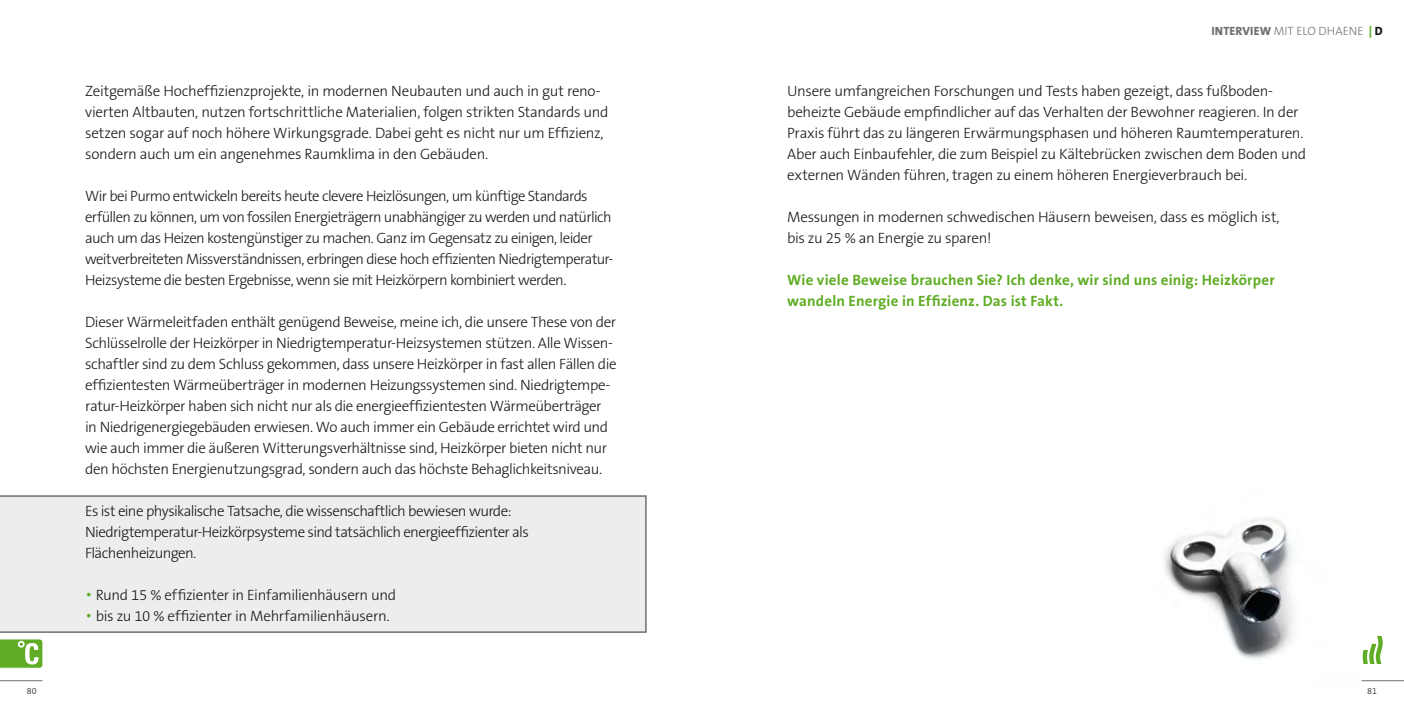
<style>
.page{position:relative;width:1404px;height:702px;background:#fff}
.page>*{position:absolute;margin:0;border:0;box-sizing:border-box;transform-origin:0 0}
.t1{font:300 15px/21px "The Sans B3";letter-spacing:-.03em;color:#1a171c}
.t2{font:700 15px/21px "The Sans B7";letter-spacing:.01em;color:#60ad25}
.t3{font:800 12px "The Sans B8";color:#707173}
.t4{font:300 12px "The Sans B3";color:#707173}
.t5{font:300 9px "The Sans CE B3";color:#1a171c}
.s1{font-size:18px;color:#60ad25}
.s2{font-family:"The Sans B3";font-weight:300}
.s3{font-family:"The Sans B8";font-weight:800;color:#60ad25}
.s4{font-family:"The Sans B8";font-weight:800;color:#1a171c}
</style>
<div class="page">
<img style="left:1164px;top:517px;width:220px;height:165px">
<svg style="left:1362px;top:636px;width:20px;height:28px"></svg>
<hr style="left:1361px;top:680px;width:42px;height:1px;background:#707173">
<hr style="left:0;top:680px;width:43px;height:1px;background:#707173">
<svg style="left:0;top:639px;width:43px;height:30px"></svg>
<div style="left:0;top:495px;width:646px;height:137px;background:#ededee"></div>
<p class="t1" style="left:85px;top:81px;width:525px">Zeitgemäße Hocheffizienzprojekte, in modernen Neubauten und auch in gut reno&shy;vierten Altbauten, nutzen fortschrittliche Materialien, folgen strikten Standards und setzen sogar auf noch höhere Wirkungsgrade. Dabei geht es nicht nur um Effizienz, sondern auch um ein angenehmes Raumklima in den Gebäuden.</p>
<p class="t1" style="left:85px;top:186px;width:530px">Wir bei Purmo entwickeln bereits heute clevere Heizlösungen, um künftige Standards erfüllen zu können, um von fossilen Energieträgern unabhängiger zu werden und natürlich auch um das Heizen kostengünstiger zu machen. Ganz im Gegensatz zu einigen, leider weitverbreiteten Missverständnissen, erbringen diese hoch effizienten N iedrigtemperatur-Heizsysteme die besten Ergebnisse, wenn sie mit Heizkörpern kombiniert werden.</p>
<p class="t1" style="left:85px;top:312px;width:533px">Dieser Wärmeleitfaden enthält genügend Beweise, meine ich, die unsere These von der Schlüsselrolle der Heizkörper in N iedrigtemperatur-Heizsystemen stützen. Alle Wissen&shy;schaftler sind zu dem Schluss gekommen, dass unsere Heizkörper in fast allen Fällen die effizientesten Wärmeüberträger in modernen Heizungssystemen sind. N iedrigtempe&shy;ratur-Heizkörper haben sich nicht nur als die energieeffizientesten Wärmeüberträger in N iedrigenergiegebäuden erwiesen. Wo auch immer ein Gebäude errichtet wird und wie auch immer die äußeren Witterungsverhältnisse sind, Heizkörper bieten nicht nur den höchsten Energienutzungsgrad, sondern auch das höchste Behaglichkeitsniveau.</p>
<p class="t1" style="left:85px;top:501px;width:445px">Es ist eine physikalische Tatsache, die wissenschaftlich bewiesen wurde:<br>N iedrigtemperatur-Heizkörpsysteme sind tatsächlich energieeffizienter als<br>Flächenheizungen.</p>
<p class="t1" style="left:85px;top:585px;width:313px"><span class="s1">•</span> Rund 15 % effizienter in Einfamilienhäusern und</p>
<p class="t1" style="left:85px;top:606px;width:306px"><span class="s1">•</span> bis zu 10 % effizienter in Mehrfamilienhäusern.</p>
<p class="t3" style="left:1211px;top:25px;width:68px">INTERVIEW <span class="s2">MIT</span></p>
<p class="t4" style="left:1296px;top:25px;width:87px">Elo Dhaene <span class="s3">|</span><span class="s4">D</span></p>
<p class="t1" style="left:787px;top:81px;width:520px">U nsere umfangreichen Forschungen und Tests haben gezeigt, dass fußboden&shy;beheizte Gebäude empfindlicher auf das Verhalten der Bewohner reagieren. I n der Praxis führt das zu längeren Erwärmungsphasen und höheren Raumtemperaturen.<br>Aber auch Einbaufehler, die zum Beispiel zu Kältebrücken zwischen dem Boden und externen Wänden führen, tragen zu einem höheren Energieverbrauch bei.</p>
<p class="t1" style="left:787px;top:207px;width:494px">Messungen in modernen schwedischen Häusern beweisen, dass es möglich ist, bis zu 25 % an Energie zu sparen!</p>
<p class="t2" style="left:787px;top:270px;width:489px">Wie viele Beweise brauchen Sie? Ich denke, wir sind uns einig: Heizkörper wandeln Energie in Effizienz. Das ist Fakt.</p>
<p class="t5" style="left:27px;top:686px;width:11px">80</p>
<p class="t5" style="left:1366px;top:686px;width:11px">81</p>
</div>
